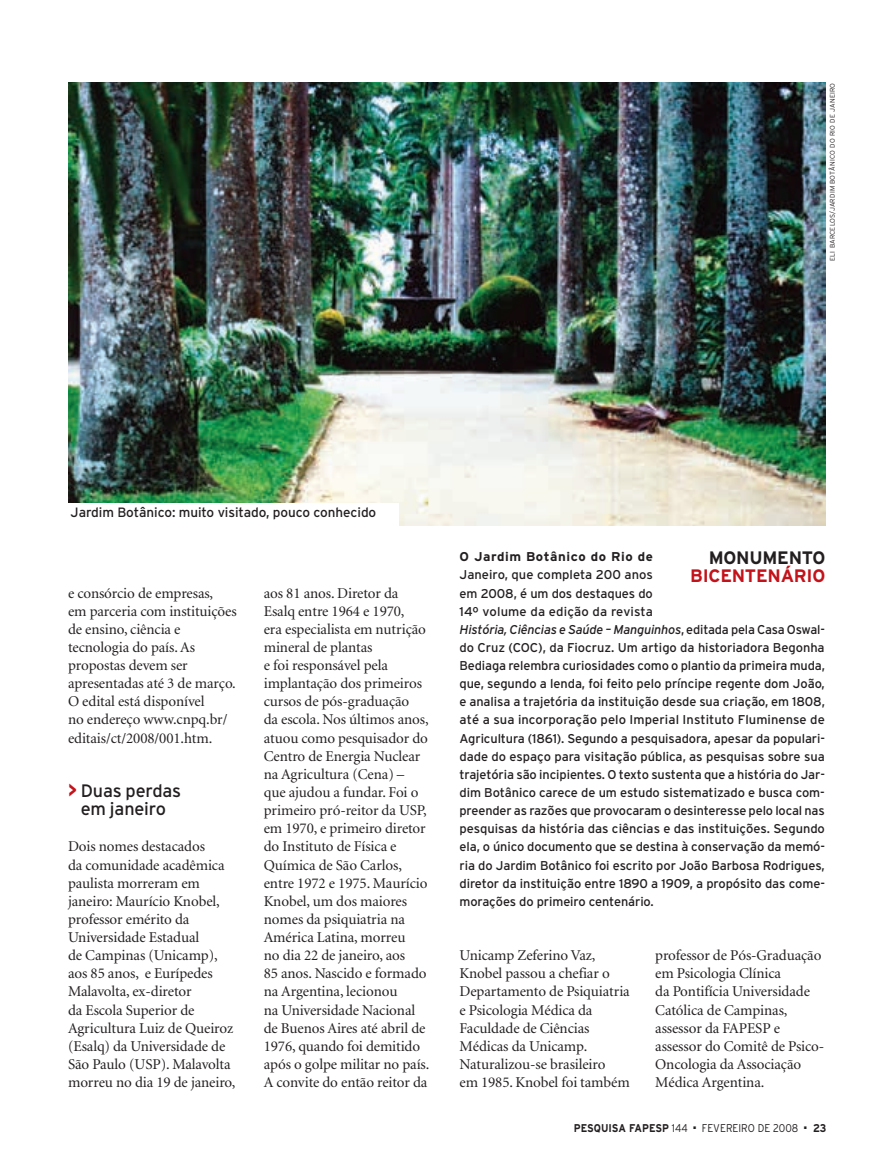
<style>
.page{position:relative;width:885px;height:1170px;background:#fff}
.page>*{position:absolute;margin:0;border:0;box-sizing:border-box;transform-origin:0 0}
.t1{font:18px/18.1px "Interstate";letter-spacing:-.01em;color:#231f20;text-align:center}
.t2{font:700 18px "Interstate";letter-spacing:-.015em;color:#c4121a}
.t3{font:700 18px "Interstate";letter-spacing:-.015em;color:#231f20}
.t4{font:15px/18.1px "Minion";letter-spacing:-.005em;color:#231f20}
.t5{font:13.5px "Interstate";letter-spacing:-.005em;color:#231f20}
.t6{font:12.75px/18.1px "Interstate";letter-spacing:-.01em;color:#231f20}
.t7{font:700 12.75px "Interstate";letter-spacing:.045em;color:#231f20;scale:1.04 1}
.t8{font:700 11.25px "Interstate";color:#231f20;scale:.9 1}
.t9{font:300 11.25px "Interstate";color:#231f20;scale:.9 1}
.t10{font:300 6.75px "Interstate";letter-spacing:.025em;color:#231f20}
.s1{font-weight:700;font-size:20.25px;color:#c4121a}
.s2{font-style:italic}
.s3{font-weight:300}
</style>
<div class="page">
<img style="left:68px;top:82px;width:757px;height:443px">
<div style="left:68px;top:503px;width:330px;height:23px;background:#fff"></div>
<p class="t10" style="left:830px;top:261px;width:179px;rotate:-90deg">ELI BARCELOS/JARDIM BOTÂNICO DO RIO DE JANEIRO</p>
<p class="t5" style="left:71px;top:507px;width:307px">Jardim Botânico: muito visitado, pouco conhecido</p>
<p class="t4" style="left:68px;top:584px;width:170px">e consórcio de empresas,<br>em parceria com instituições de ensino, ciência e tecnologia do país. As propostas devem ser apresentadas até 3 de março.<br>O edital está disponível<br>no endereço www.cnpq.br/ editais/ct/2008/001.htm.</p>
<p class="t1" style="left:68px;top:783px;width:115px"><span class="s1">&gt;</span> Duas perdas em janeiro</p>
<p class="t4" style="left:68px;top:838px;width:169px">Dois nomes destacados<br>da comunidade acadêmica paulista morreram em janeiro: Maurício Knobel, professor emérito da<br>Universidade Estadual<br>de Campinas (Unicamp), aos 85 anos, e Eurípedes<br>Malavolta, ex-diretor<br>da Escola Superior de<br>Agricultura Luiz de Queiroz (Esalq) da Universidade de<br>São Paulo (USP). Malavolta morreu no dia 19 de janeiro,</p>
<p class="t4" style="left:264px;top:584px;width:167px">aos 81 anos. Diretor da<br>Esalq entre 1964 e 1970,<br>era especialista em nutrição mineral de plantas<br>e foi responsável pela implantação dos primeiros cursos de pós-graduação<br>da escola. Nos últimos anos, atuou como pesquisador do<br>Centro de Energia Nuclear na Agricultura (Cena) – que ajudou a fundar. Foi o primeiro pró-reitor da USP, em 1970, e primeiro diretor do Instituto de Física e<br>Química de São Carlos, entre 1972 e 1975. Maurício<br>Knobel, um dos maiores nomes da psiquiatria na<br>América Latina, morreu<br>no dia 22 de janeiro, aos<br>85 anos. Nascido e formado na Argentina, lecionou<br>na Universidade Nacional de Buenos Aires até abril de<br>1976, quando foi demitido após o golpe militar no país.<br>A convite do então reitor da</p>
<p class="t3" style="left:708px;top:551px;width:118px">MONUMENTO</p>
<p class="t2" style="left:690px;top:569px;width:137px">BICENTENÁRIO</p>
<p class="t7" style="left:459px;top:552px;width:187px">O Jardim Botânico do Rio de</p>
<p class="t6" style="left:459px;top:567px;width:367px">Janeiro, que completa 200 anos<br>em 2008, é um dos destaques do<br>14º volume da edição da revista<br><span class="s2">História, Ciências e Saúde – Manguinhos</span>, editada pela Casa Oswal&shy;do Cruz (COC), da Fiocruz. Um artigo da historiadora Begonha Bediaga relembra curiosidades como o plantio da primeira muda, que, segundo a lenda, foi feito pelo príncipe regente dom João, e analisa a trajetória da instituição desde sua criação, em 1808, até a sua incorporação pelo Imperial Instituto Fluminense de Agricultura (1861). Segundo a pesquisadora, apesar da populari&shy;dade do espaço para visitação pública, as pesquisas sobre sua trajetória são incipientes. O texto sustenta que a história do Jar&shy;dim Botânico carece de um estudo sistematizado e busca com&shy;preender as razões que provocaram o desinteresse pelo local nas pesquisas da história das ciências e das instituições. Segundo ela, o único documento que se destina à conservação da memó&shy;ria do Jardim Botânico foi escrito por João Barbosa Rodrigues, diretor da instituição entre 1890 a 1909, a propósito das come&shy;morações do primeiro centenário.</p>
<p class="t4" style="left:459px;top:946px;width:172px">Unicamp Zeferino Vaz,<br>Knobel passou a chefiar o<br>Departamento de Psiquiatria e Psicologia Médica da<br>Faculdade de Ciências<br>Médicas da Unicamp.<br>Naturalizou-se brasileiro<br>em 1985. Knobel foi também</p>
<p class="t4" style="left:655px;top:946px;width:170px">professor de Pós-Graduação em Psicologia Clínica<br>da Pontifícia Universidade<br>Católica de Campinas, assessor da FAPESP e assessor do Comitê de Psico-<br>Oncologia da Associação<br>Médica Argentina.</p>
<p class="t8" style="left:573px;top:1123px;width:128px">PESQUISA FAPESP <span class="s3">144</span></p>
<p class="t9" style="left:693px;top:1123px;width:118px">■ FEVEREIRO DE 2008</p>
<p class="t8" style="left:804px;top:1123px;width:26px">■ 23</p>
</div>
